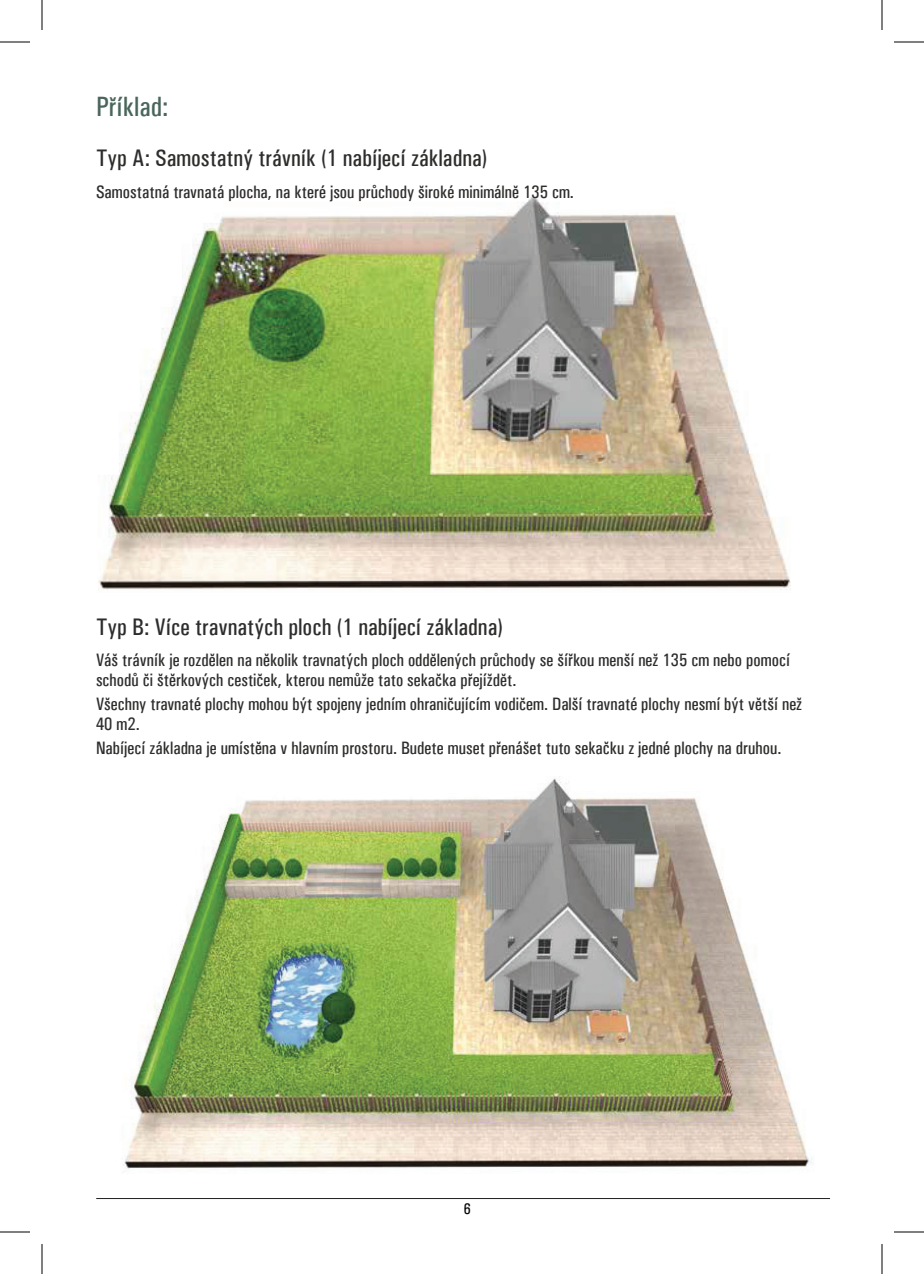
<style>
.page{position:relative;width:924px;height:1274px;background:#fff}
.page>*{position:absolute;margin:0;border:0;box-sizing:border-box;transform-origin:0 0}
.t1{font:500 28px "Univers Condensed";color:#4a665b}
.t2{font:500 24px "Univers Condensed";color:#2e2d2c}
.t3{font:18px/20px "Univers Condensed";color:#2e2d2c}
.t4{font:15.4px "Univers Condensed";color:#040503}
</style>
<div class="page">
<hr style="left:96px;top:1198px;width:734px;height:1px;background:#231f20">
<img style="left:98px;top:196px;width:693px;height:394px">
<img style="left:123px;top:776px;width:690px;height:394px">
<hr style="left:0;top:42px;width:30px;height:1px;background:#000">
<hr style="left:894px;top:42px;width:30px;height:1px;background:#000">
<hr style="left:0;top:1232px;width:30px;height:1px;background:#000">
<hr style="left:894px;top:1232px;width:30px;height:1px;background:#000">
<hr style="left:42px;top:0;width:1px;height:30px;background:#000">
<hr style="left:42px;top:1244px;width:1px;height:30px;background:#000">
<hr style="left:882px;top:0;width:1px;height:30px;background:#000">
<hr style="left:882px;top:1244px;width:1px;height:30px;background:#000">
<h1 class="t1" style="left:96px;top:90px;width:74px">Příklad:</h1>
<h2 class="t2" style="left:96px;top:144px;width:393px">Typ A: Samostatný trávník (1 nabíjecí základna)</h2>
<p class="t3" style="left:96px;top:182px;width:479px">Samostatná travnatá plocha, na které jsou průchody široké minimálně 135 cm.</p>
<h2 class="t2" style="left:96px;top:613px;width:408px">Typ B: Více travnatých ploch (1 nabíjecí základna)</h2>
<p class="t3" style="left:96px;top:650px;width:696px">Váš trávník je rozdělen na několik travnatých ploch oddělených průchody se šířkou menší než 135 cm nebo pomocí schodů či štěrkových cestiček, kterou nemůže tato sekačka přejíždět.</p>
<p class="t3" style="left:96px;top:694px;width:708px">Všechny travnaté plochy mohou být spojeny jedním ohraničujícím vodičem. Další travnaté plochy nesmí být větší než<br>40 m2 .</p>
<p class="t3" style="left:96px;top:738px;width:687px">Nabíjecí základna je umístěna v hlavním prostoru. Budete muset přenášet tuto sekačku z jedné plochy na druhou.</p>
<p class="t4" style="left:464px;top:1200px;width:9px">6</p>
</div>
